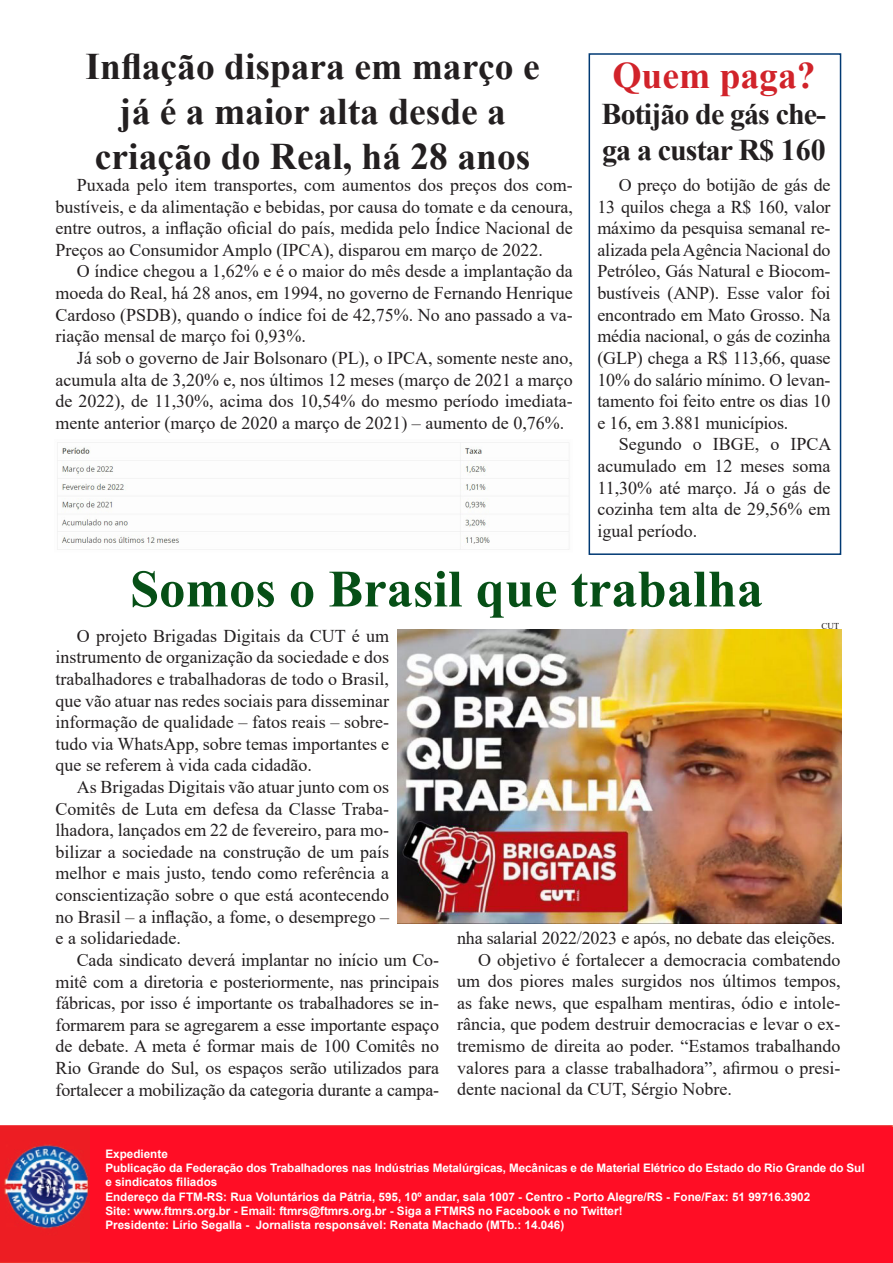
<style>
.page{position:relative;width:893px;height:1263px;background:#fff}
.page>*{position:absolute;margin:0;border:0;box-sizing:border-box;transform-origin:0 0}
.t1{font:700 52.5px "Times New Roman";color:#064f16}
.t2{font:700 37.5px "Times New Roman";color:#231f20}
.t3{font:700 37.5px "Times New Roman";color:#d1232a}
.t4{font:700 30px/36px "Times New Roman";letter-spacing:-.03em;color:#231f20}
.t5{font:18px/21.6px "Times New Roman";color:#231f20;text-align:justify}
.t6{font:700 11.7px "Arial";color:#fff}
.t7{font:9px "Times New Roman";color:#231f20}
</style>
<div class="page">
<div style="left:589px;top:53px;width:252px;height:502px;border:2px solid #003973"></div>
<img style="left:0;top:1126px;width:893px;height:137px">
<div style="left:90px;top:1127px;width:803px;height:136px;background:#ff0d25"></div>
<img style="left:57px;top:442px;width:512px;height:108px">
<img style="left:398px;top:629px;width:443px;height:294px">
<p class="t2" style="left:86px;top:40px;width:456px">Inflação dispara em março e</p>
<p class="t2" style="left:119px;top:85px;width:388px">já é a maior alta desde a</p>
<p class="t2" style="left:95px;top:130px;width:437px">criação do Real, há 28 anos</p>
<p class="t5" style="left:56px;top:174px;width:519px;text-indent:21px">Puxada pelo item transportes, com aumentos dos preços dos com&shy;bustíveis, e da alimentação e bebidas, por causa do tomate e da cenoura, entre outros, a inflação oficial do país, medida pelo Índice Nacional de Preços ao Consumidor Amplo (IPCA), disparou em março de 2022.</p>
<p class="t5" style="left:56px;top:260px;width:519px;text-indent:21px">O índice chegou a 1,62% e é o maior do mês desde a implantação da moeda do Real, há 28 anos, em 1994, no governo de Fernando Henrique Cardoso (PSDB), quando o índice foi de 42,75%. No ano passado a va&shy;riação mensal de março foi 0,93%.</p>
<p class="t5" style="left:56px;top:346px;width:519px;text-indent:21px">Já sob o governo de Jair Bolsonaro (PL), o IPCA, somente neste ano, acumula alta de 3,20% e, nos últimos 12 meses (março de 2021 a março de 2022), de 11,30%, acima dos 10,54% do mesmo período imediata&shy;mente anterior (março de 2020 a março de 2021) – aumento de 0,76%.</p>
<p class="t3" style="left:612px;top:48px;width:205px">Quem paga?</p>
<p class="t4" style="left:602px;top:95px;width:226px">Botijão de gás che&shy;ga a custar R$ 160</p>
<p class="t5" style="left:597px;top:174px;width:235px;text-indent:21px">O preço do botijão de gás de 13 quilos chega a R$ 160, valor máximo da pesquisa semanal re&shy;alizada pela Agência Nacional do Petróleo, Gás Natural e Biocom&shy;bustíveis (ANP). Esse valor foi encontrado em Mato Grosso. Na média nacional, o gás de cozinha (GLP) chega a R$ 113,66, quase 10% do salário mínimo. O levan&shy;tamento foi feito entre os dias 10 e 16, em 3.881 municípios.</p>
<p class="t5" style="left:597px;top:433px;width:235px;text-indent:21px">Segundo o IBGE, o IPCA acumulado em 12 meses soma 11,30% até março. Já o gás de cozinha tem alta de 29,56% em igual período.</p>
<p class="t1" style="left:130px;top:551px;width:634px">Somos o Brasil que trabalha</p>
<p class="t5" style="left:56px;top:624px;width:335px;text-indent:21px">O projeto Brigadas Digitais da CUT é um instrumento de organização da sociedade e dos trabalhadores e trabalhadoras de todo o Brasil, que vão atuar nas redes sociais para disseminar informação de qualidade – fatos reais – sobre&shy;tudo via WhatsApp, sobre temas importantes e que se referem à vida cada cidadão.</p>
<p class="t5" style="left:56px;top:776px;width:335px;text-indent:21px">As Brigadas Digitais vão atuar junto com os Comitês de Luta em defesa da Classe Traba&shy;lhadora, lançados em 22 de fevereiro, para mo&shy;bilizar a sociedade na construção de um país melhor e mais justo, tendo como referência a conscientização sobre o que está acontecendo no Brasil – a inflação, a fome, o desemprego – e a solidariedade.</p>
<p class="t5" style="left:56px;top:948px;width:385px;text-indent:21px">Cada sindicato deverá implantar no início um Co&shy;mitê com a diretoria e posteriormente, nas principais fábricas, por isso é importante os trabalhadores se in&shy;formarem para se agregarem a esse importante espaço de debate. A meta é formar mais de 100 Comitês no Rio Grande do Sul, os espaços serão utilizados para fortalecer a mobilização da categoria durante a campa-</p>
<p class="t7" style="left:821px;top:619px;width:19px">CUT</p>
<p class="t5" style="left:457px;top:926px;width:380px">nha salarial 2022/2023 e após, no debate das eleições.</p>
<p class="t5" style="left:457px;top:948px;width:385px;text-indent:21px">O objetivo é fortalecer a democracia combatendo um dos piores males surgidos nos últimos tempos, as fake news, que espalham mentiras, ódio e intole&shy;rância, que podem destruir democracias e levar o ex&shy;tremismo de direita ao poder. “Estamos trabalhando valores para a classe trabalhadora”, afirmou o presi&shy;dente nacional da CUT, Sérgio Nobre.</p>
<p class="t6" style="left:105px;top:1145px;width:64px">Expediente</p>
<p class="t6" style="left:105px;top:1159px;width:761px">Publicação da Federação dos Trabalhadores nas Indústrias Metalúrgicas, Mecânicas e de Material Elétrico do Estado do Rio Grande do Sul</p>
<p class="t6" style="left:105px;top:1174px;width:113px">e sindicatos filiados</p>
<p class="t6" style="left:105px;top:1188px;width:706px">Endereço da FTM-RS: Rua Voluntários da Pátria, 595, 10º andar, sala 1007 - Centro - Porto Alegre/RS - Fone/Fax: 51 99716.3902</p>
<p class="t6" style="left:105px;top:1202px;width:519px">Site: www.ftmrs.org.br - Email: ftmrs@ftmrs.org.br - Siga a FTMRS no Facebook e no Twitter!</p>
<p class="t6" style="left:105px;top:1217px;width:460px">Presidente: Lírio Segalla - Jornalista responsável: Renata Machado (MTb.: 14.046)</p>
</div>
